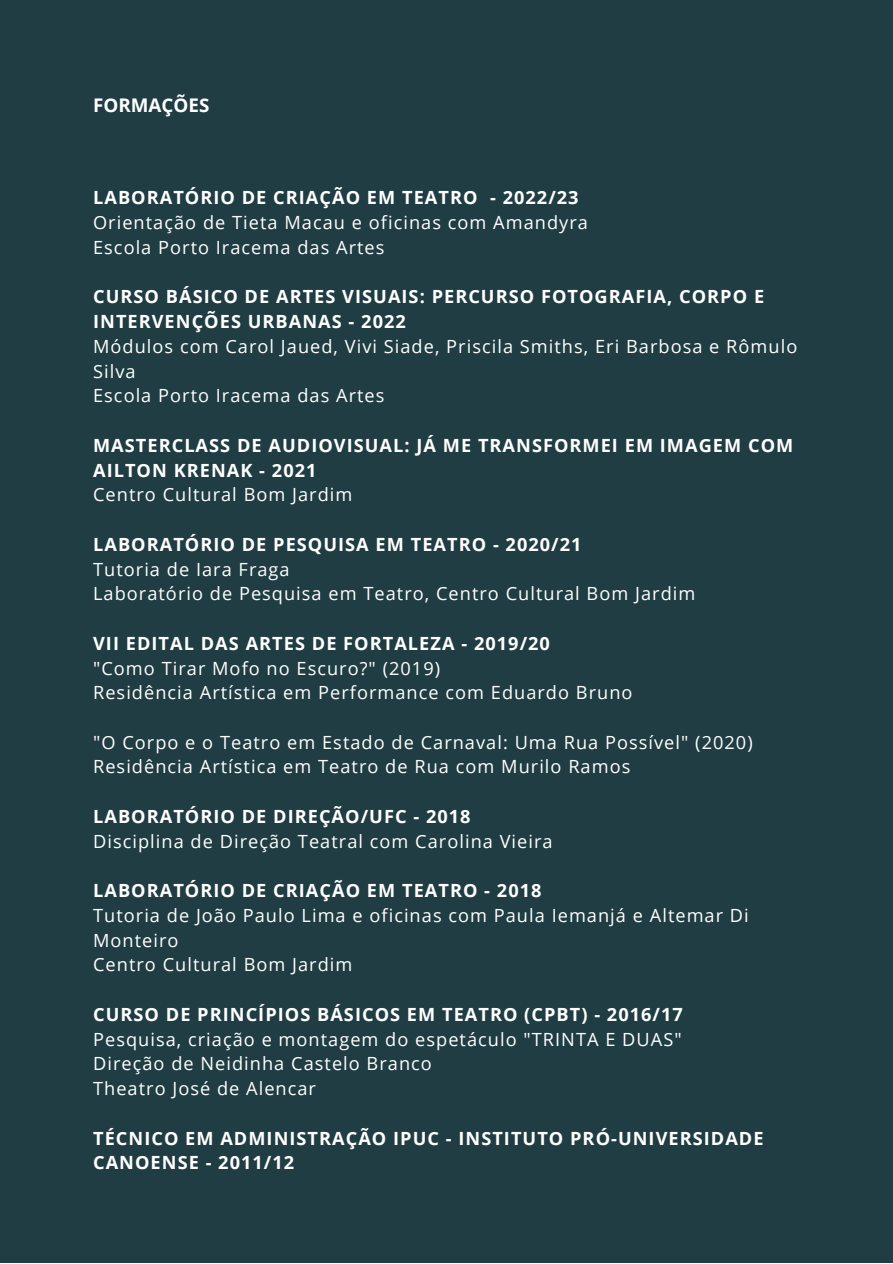
<style>
.page{position:relative;width:893px;height:1264px;background:#fff}
.page>*{position:absolute;margin:0;border:0;box-sizing:border-box;transform-origin:0 0}
.t1{font:700 18.75px "Open Sans";color:#fff}
.t2{font:18.15px/24.8px "Open Sans";letter-spacing:.055em;color:#fff}
.t3{font:700 18.15px/24.8px "Open Sans";letter-spacing:.055em;color:#fff}
</style>
<div class="page">
<div style="left:0;top:0;width:892px;height:1262px;background:#203d44"></div>
<p class="t1" style="left:93px;top:92px;width:118px">FORMAÇÕES</p>
<p class="t3" style="left:93px;top:185px;width:487px">LABORATÓRIO DE CRIAÇÃO EM TEATRO - 2022/23</p>
<p class="t2" style="left:93px;top:210px;width:496px">Orientação de Tieta Macau e oficinas com Amandyra</p>
<p class="t2" style="left:93px;top:234px;width:293px">Escola Porto Iracema das Artes</p>
<p class="t3" style="left:93px;top:284px;width:672px">CURSO BÁSICO DE ARTES VISUAIS: PERCURSO FOTOGRAFIA, CORPO E<br>INTERVENÇÕES URBANAS - 2022</p>
<p class="t2" style="left:93px;top:333px;width:705px">Módulos com Carol Jaued, Vivi Siade, Priscila Smiths, Eri Barbosa e Rômulo<br>Silva</p>
<p class="t2" style="left:93px;top:383px;width:293px">Escola Porto Iracema das Artes</p>
<p class="t3" style="left:93px;top:432px;width:701px">MASTERCLASS DE AUDIOVISUAL: JÁ ME TRANSFORMEI EM IMAGEM COM<br>AILTON KRENAK - 2021</p>
<p class="t2" style="left:93px;top:482px;width:261px">Centro Cultural Bom Jardim</p>
<p class="t3" style="left:93px;top:531px;width:490px">LABORATÓRIO DE PESQUISA EM TEATRO - 2020/21</p>
<p class="t2" style="left:93px;top:556px;width:198px">Tutoria de Iara Fraga</p>
<p class="t2" style="left:93px;top:581px;width:603px">Laboratório de Pesquisa em Teatro, Centro Cultural Bom Jardim</p>
<p class="t3" style="left:93px;top:630px;width:458px">VII EDITAL DAS ARTES DE FORTALEZA - 2019/20</p>
<p class="t2" style="left:93px;top:655px;width:348px">"Como Tirar Mofo no Escuro?" (2019)</p>
<p class="t2" style="left:93px;top:679px;width:541px">Residência Artística em Performance com Eduardo Bruno</p>
<p class="t2" style="left:93px;top:729px;width:661px">"O Corpo e o Teatro em Estado de Carnaval: Uma Rua Possível" (2020)</p>
<p class="t2" style="left:93px;top:754px;width:538px">Residência Artística em Teatro de Rua com Murilo Ramos</p>
<p class="t3" style="left:93px;top:803px;width:379px">LABORATÓRIO DE DIREÇÃO/UFC - 2018</p>
<p class="t2" style="left:93px;top:828px;width:461px">Disciplina de Direção Teatral com Carolina Vieira</p>
<p class="t3" style="left:93px;top:877px;width:450px">LABORATÓRIO DE CRIAÇÃO EM TEATRO - 2018</p>
<p class="t2" style="left:93px;top:902px;width:657px">Tutoria de João Paulo Lima e oficinas com Paula Iemanjá e Altemar Di<br>Monteiro</p>
<p class="t2" style="left:93px;top:952px;width:261px">Centro Cultural Bom Jardim</p>
<p class="t3" style="left:93px;top:1001px;width:591px">CURSO DE PRINCÍPIOS BÁSICOS EM TEATRO (CPBT) - 2016/17</p>
<p class="t2" style="left:93px;top:1026px;width:590px">Pesquisa, criação e montagem do espetáculo "TRINTA E DUAS"</p>
<p class="t2" style="left:93px;top:1050px;width:340px">Direção de Neidinha Castelo Branco</p>
<p class="t2" style="left:93px;top:1075px;width:224px">Theatro José de Alencar</p>
<p class="t3" style="left:93px;top:1125px;width:672px">TÉCNICO EM ADMINISTRAÇÃO IPUC - INSTITUTO PRÓ-UNIVERSIDADE<br>CANOENSE - 2011/12</p>
</div>
